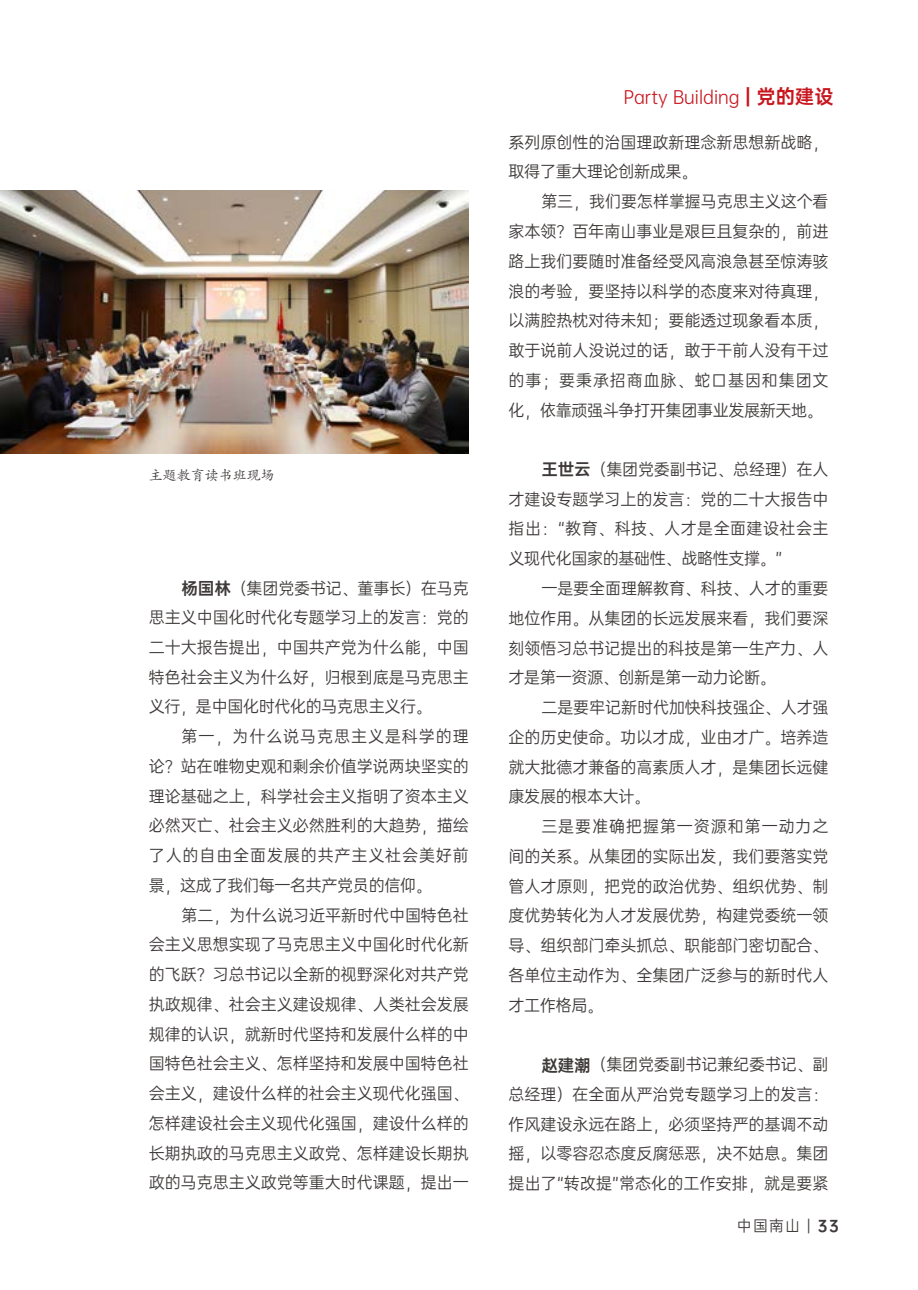
<style>
.page{position:relative;width:918px;height:1290px;background:#fff}
.page>*{position:absolute;margin:0;border:0;box-sizing:border-box;transform-origin:0 0}
.t1{font:17.5px "OPPO Sans R";color:#c8161e}
.t2{font:16.1px/29.8px "OPPO Sans R";letter-spacing:-.005em;color:#3e3a39;text-align:justify}
.t3{font:14.88px "OPPO Sans R";color:#3e3a39}
.t4{font:14px "FZKTK GBK1 0";color:#3e3a39}
.s1{font-family:"OPPO Sans B";font-size:16.62px}
.s2{font-family:"OPPO Sans B";font-size:19.25px}
.s3{font-family:"OPPO Sans H"}
</style>
<div class="page">
<img style="left:1px;top:190px;width:468px;height:264px">
<p class="t4" style="left:149px;top:467px;width:127px">主题教育读书班现场</p>
<p class="t2" style="left:149px;top:572px;width:321px;text-indent:33px"><span class="s1">杨国林</span>（集团党委书记、董事长）在马克思主义中国化时代化专题学习上的发言：党的二十大报告提出，中国共产党为什么能，中国特色社会主义为什么好，归根到底是马克思主义行，是中国化时代化的马克思主义行。</p>
<p class="t2" style="left:149px;top:721px;width:321px;text-indent:33px">第一，为什么说马克思主义是科学的理论？站在唯物史观和剩余价值学说两块坚实的理论基础之上，科学社会主义指明了资本主义必然灭亡、社会主义必然胜利的大趋势，描绘了人的自由全面发展的共产主义社会美好前景，这成了我们每一名共产党员的信仰。</p>
<p class="t2" style="left:149px;top:899px;width:322px;text-indent:33px">第二，为什么说习近平新时代中国特色社会主义思想实现了马克思主义中国化时代化新的飞跃？习总书记以全新的视野深化对共产党执政规律、社会主义建设规律、人类社会发展规律的认识，就新时代坚持和发展什么样的中国特色社会主义、怎样坚持和发展中国特色社会主义，建设什么样的社会主义现代化强国、怎样建设社会主义现代化强国，建设什么样的长期执政的马克思主义政党、怎样建设长期执政的马克思主义政党等重大时代课题，提出一</p>
<p class="t1" style="left:623px;top:83px;width:211px">Party Building <span class="s2">| 党的建设</span></p>
<p class="t2" style="left:508px;top:126px;width:321px">系列原创性的治国理政新理念新思想新战略，取得了重大理论创新成果。</p>
<p class="t2" style="left:508px;top:186px;width:322px;text-indent:33px">第三，我们要怎样掌握马克思主义这个看家本领？百年南山事业是艰巨且复杂的，前进路上我们要随时准备经受风高浪急甚至惊涛骇浪的考验，要坚持以科学的态度来对待真理，以满腔热枕对待未知；要能透过现象看本质，敢于说前人没说过的话，敢于干前人没有干过的事；要秉承招商血脉、蛇口基因和集团文化，依靠顽强斗争打开集团事业发展新天地。</p>
<p class="t2" style="left:508px;top:454px;width:322px;text-indent:33px"><span class="s1">王世云</span>（集团党委副书记、总经理）在人才建设专题学习上的发言：党的二十大报告中指出：“教育、科技、人才是全面建设社会主义现代化国家的基础性、战略性支撑。”</p>
<p class="t2" style="left:508px;top:573px;width:322px;text-indent:33px">一是要全面理解教育、科技、人才的重要地位作用。从集团的长远发展来看，我们要深刻领悟习总书记提出的科技是第一生产力、人才是第一资源、创新是第一动力论断。</p>
<p class="t2" style="left:508px;top:692px;width:322px;text-indent:33px">二是要牢记新时代加快科技强企、人才强企的历史使命。功以才成，业由才广。培养造就大批德才兼备的高素质人才，是集团长远健康发展的根本大计。</p>
<p class="t2" style="left:508px;top:811px;width:321px;text-indent:33px">三是要准确把握第一资源和第一动力之间的关系。从集团的实际出发，我们要落实党管人才原则，把党的政治优势、组织优势、制度优势转化为人才发展优势，构建党委统一领导、组织部门牵头抓总、职能部门密切配合、各单位主动作为、全集团广泛参与的新时代人才工作格局。</p>
<p class="t2" style="left:508px;top:1049px;width:322px;text-indent:33px"><span class="s1">赵建潮</span>（集团党委副书记兼纪委书记、副总经理）在全面从严治党专题学习上的发言：作风建设永远在路上，必须坚持严的基调不动摇，以零容忍态度反腐惩恶，决不姑息。集团提出了“转改提”常态化的工作安排，就是要紧</p>
<p class="t3" style="left:737px;top:1214px;width:103px">中国南山 | <span class="s3">33</span></p>
</div>
